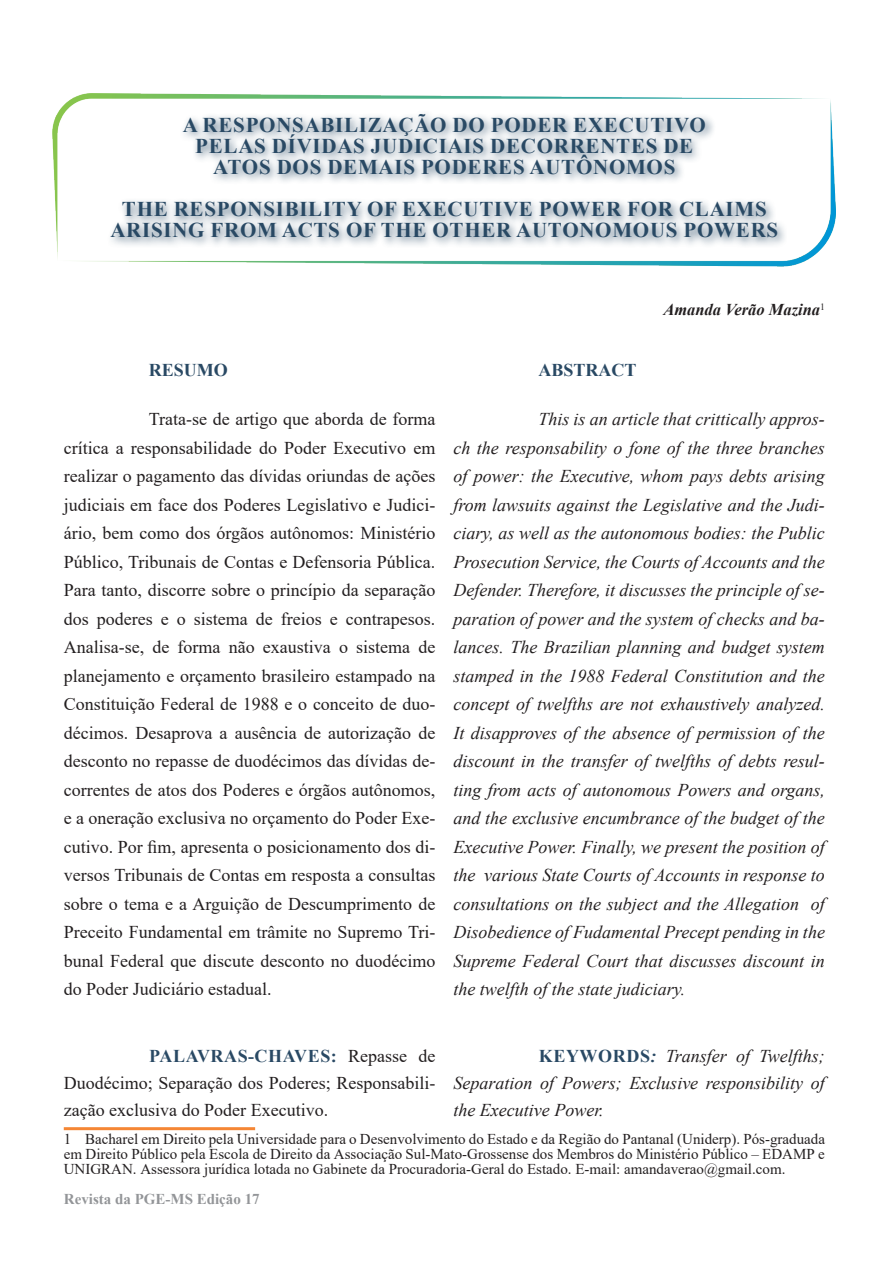
<style>
.page{position:relative;width:893px;height:1263px;background:#fff}
.page>*{position:absolute;margin:0;border:0;box-sizing:border-box;transform-origin:0 0}
.Título{font:700 21px/21px "Times New Roman";letter-spacing:.035em;color:#294964;text-align:center}
.corpo_do_texto{font:italic 18px/28.5px "Times New Roman";color:#231f20;text-align:justify}
.corpo_do_texto-2{font:18px/28.5px "Times New Roman";color:#231f20;text-align:justify}
.Subtitulo{font:700 18px "Times New Roman";color:#294964}
.autor{font:italic 700 16.5px "Times New Roman";color:#231f20}
.nota_de_rodapé{font:15px/15px "Times New Roman";color:#231f20;text-align:justify}
.t1{font:700 15px "Times New Roman";color:#939598}
.s1{font-weight:700;color:#294964}
.s2{font-weight:700;font-style:normal;color:#294964}
</style>
<div class="page">
<img style="left:53px;top:94px;width:783px;height:173px">
<hr style="left:64px;top:1127px;width:191px;height:3px;background:#f58634">
<div style="left:106px;top:110px;width:682px;height:138px;background:#294964;opacity:.75"></div>
<p class="Título" style="left:183px;top:114px;width:525px">A RESPONSABILIZAÇÃO DO PODER EXECUTIVO<br>PELAS DÍVIDAS JUDICIAIS DECORRENTES DE<br>ATOS DOS DEMAIS PODERES AUTÔNOMOS</p>
<p class="Título" style="left:110px;top:198px;width:669px">THE RESPONSIBILITY OF EXECUTIVE POWER FOR CLAIMS<br>ARISING FROM ACTS OF THE OTHER AUTONOMOUS POWERS</p>
<p class="autor" style="left:663px;top:298px;width:163px">Amanda Verão Mazina<sup>1</sup></p>
<p class="Subtitulo" style="left:149px;top:357px;width:81px">RESUMO</p>
<p class="corpo_do_texto-2" style="left:64px;top:404px;width:373px;text-indent:85px">Trata-se de artigo que aborda de forma crítica a responsabilidade do Poder Executivo em realizar o pagamento das dívidas oriundas de ações judiciais em face dos Poderes Legislativo e Judici&shy;ário, bem como dos órgãos autônomos: Ministério Público, Tribunais de Contas e Defensoria Pública.<br>Para tanto, discorre sobre o princípio da separação dos poderes e o sistema de freios e contrapesos.<br>Analisa-se, de forma não exaustiva o sistema de planejamento e orçamento brasileiro estampado na Constituição Federal de 1988 e o conceito de duo&shy;décimos. Desaprova a ausência de autorização de desconto no repasse de duodécimos das dívidas de&shy;correntes de atos dos Poderes e órgãos autônomos, e a oneração exclusiva no orçamento do Poder Exe&shy;cutivo. Por fim, apresenta o posicionamento dos di&shy;versos Tribunais de Contas em resposta a consultas sobre o tema e a Arguição de Descumprimento de Preceito Fundamental em trâmite no Supremo Tri&shy;bunal Federal que discute desconto no duodécimo do Poder Judiciário estadual.</p>
<p class="Subtitulo" style="left:538px;top:357px;width:100px">ABSTRACT</p>
<p class="corpo_do_texto" style="left:453px;top:405px;width:373px;text-indent:85px">This is an article that crittically appros&shy;ch the responsability o fone of the three branches of power: the Executive, whom pays debts arising from lawsuits against the Legislative and the Judi&shy;ciary, as well as the autonomous bodies: the Public Prosecution Service, the Courts of Accounts and the Defender. Therefore, it discusses the principle of se&shy;paration of power and the system of checks and ba&shy;lances. The Brazilian planning and budget system stamped in the 1988 Federal Constitution and the concept of twelfths are not exhaustively analyzed.<br>It disapproves of the absence of permission of the discount in the transfer of twelfths of debts resul&shy;ting from acts of autonomous Powers and organs, and the exclusive encumbrance of the budget of the Executive Power. Finally, we present the position of the various State Courts of Accounts in response to consultations on the subject and the Allegation of Disobedience of Fudamental Precept pending in the Supreme Federal Court that discusses discount in the twelfth of the state judiciary.</p>
<p class="corpo_do_texto-2" style="left:64px;top:1042px;width:373px;line-height:27px;text-indent:85px"><span class="s1">PALAVRAS-CHAVES:</span> Repasse de Duodécimo; Separação dos Poderes; Responsabili&shy;zação exclusiva do Poder Executivo.</p>
<p class="corpo_do_texto" style="left:453px;top:1042px;width:373px;line-height:27px;text-indent:85px"><span class="s2">KEYWORDS</span><span class="s1">:</span> Transfer of Twelfths; Separation of Powers; Exclusive responsibility of the Executive Power.</p>
<p class="nota_de_rodapé" style="left:64px;top:1131px;width:763px">1 Bacharel em Direito pela Universidade para o Desenvolvimento do Estado e da Região do Pantanal (Uniderp). Pós-graduada em Direito Público pela Escola de Direito da Associação Sul-Mato-Grossense dos Membros do Ministério Público – EDAMP e UNIGRAN. Assessora jurídica lotada no Gabinete da Procuradoria-Geral do Estado. E-mail: amandaverao@gmail.com.</p>
<p class="t1" style="left:64px;top:1188px;width:197px">Revista da PGE-MS Edição 17</p>
</div>
